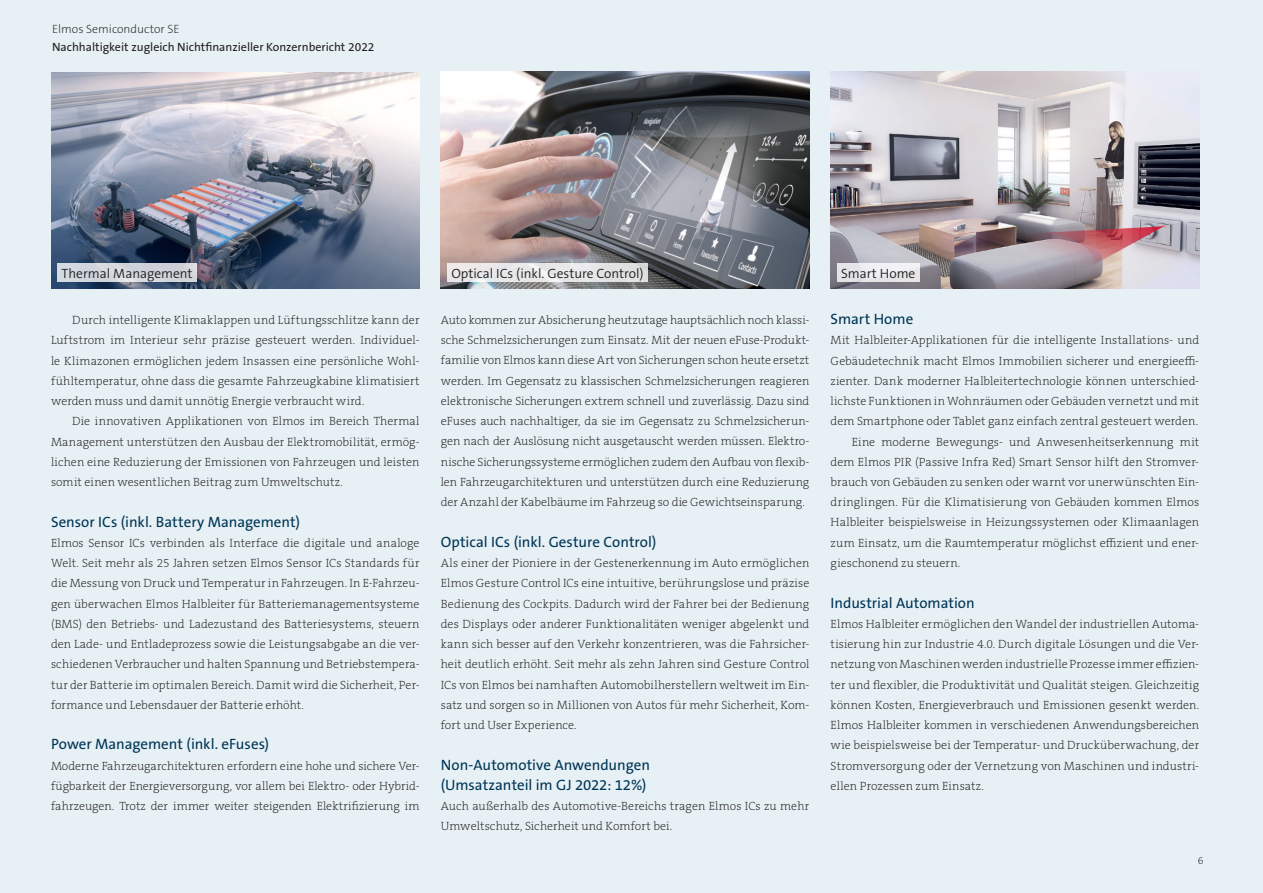
<style>
.page{position:relative;width:1263px;height:893px;background:#e6f0f5}
.page>*{position:absolute;margin:0;border:0;box-sizing:border-box;transform-origin:0 0}
.t1{font:15px/20.2px "The Sans B W5 Plain";color:#003555}
.t2{font:300 13.5px "The Sans B W4";color:#231f20}
.t3{font:200 12px/20.2px "The Serif B W2";letter-spacing:.005em;color:#231f20;text-align:justify}
.t4{font:12px "The Sans B5 Plain";color:#231f20}
.t5{font:200 12px "The Sans B2";color:#231f20}
.t6{font:200 10.5px "The Sans B2";color:#231f20}
</style>
<div class="page">
<img style="left:51px;top:73px;width:369px;height:215px">
<img style="left:441px;top:71px;width:368px;height:217px">
<img style="left:831px;top:71px;width:368px;height:217px">
<div style="left:57px;top:264px;width:140px;height:18px;background:#d1d6dd"></div>
<svg style="left:447px;top:264px;width:201px;height:18px;fill:#e8e7e8"></svg>
<div style="left:837px;top:264px;width:83px;height:18px;background:linear-gradient(to right,#e5e5e8,#ededee)"></div>
<p class="t5" style="left:52px;top:22px;width:129px">Elmos Semiconductor SE</p>
<p class="t4" style="left:52px;top:40px;width:324px">Nachhaltigkeit zugleich Nichtfinanzieller Konzernbericht 2022</p>
<p class="t2" style="left:62px;top:265px;width:133px">Thermal Management</p>
<p class="t2" style="left:451px;top:265px;width:194px">Optical ICs (inkl. Gesture Control)</p>
<p class="t2" style="left:841px;top:265px;width:76px">Smart Home</p>
<p class="t3" style="left:51px;top:310px;width:370px;text-indent:21px">Durch intelligente Klimaklappen und Lüftungsschlitze kann der Luftstrom im Interieur sehr präzise gesteuert werden. Individuel&shy;le Klimazonen ermöglichen jedem Insassen eine persönliche Wohl&shy;fühltemperatur, ohne dass die gesamte Fahrzeugkabine klimatisiert werden muss und damit unnötig Energie verbraucht wird.</p>
<p class="t3" style="left:51px;top:411px;width:370px;text-indent:21px">Die innovativen Applikationen von Elmos im Bereich Thermal Management unterstützen den Ausbau der Elektromobilität, ermög&shy;lichen eine Reduzierung der Emissionen von Fahrzeugen und leisten somit einen wesentlichen Beitrag zum Umweltschutz.</p>
<p class="t1" style="left:51px;top:511px;width:251px">Sensor ICs (inkl. Battery Management)</p>
<p class="t3" style="left:51px;top:533px;width:370px">Elmos Sensor ICs verbinden als Interface die digitale und analoge Welt. Seit mehr als 25 Jahren setzen Elmos Sensor ICs Standards für die Messung von Druck und Temperatur in Fahrzeugen. In E-Fahrzeu&shy;gen überwachen Elmos Halbleiter für Batteriemanagementsysteme (BMS) den Betriebs- und Ladezustand des Batteriesystems, steuern den Lade- und Entladeprozess sowie die Leistungsabgabe an die ver&shy;schiedenen Verbraucher und halten Spannung und Betriebstempera&shy;tur der Batterie im optimalen Bereich. Damit wird die Sicherheit, Per&shy;formance und Lebensdauer der Batterie erhöht.</p>
<p class="t1" style="left:51px;top:734px;width:219px">Power Management (inkl. eFuses)</p>
<p class="t3" style="left:51px;top:755px;width:370px">Moderne Fahrzeugarchitekturen erfordern eine hohe und sichere Ver&shy;fügbarkeit der Energieversorgung, vor allem bei Elektro- oder Hybrid&shy;fahrzeugen. Trotz der immer weiter steigenden Elektrifizierung im</p>
<p class="t3" style="left:441px;top:310px;width:370px">Auto kommen zur Absicherung heutzutage hauptsächlich noch klassi&shy;sche Schmelzsicherungen zum Einsatz. Mit der neuen eFuse-Produkt&shy;familie von Elmos kann diese Art von Sicherungen schon heute ersetzt werden. Im Gegensatz zu klassischen Schmelzsicherungen reagieren elektronische Sicherungen extrem schnell und zuverlässig. Dazu sind eFuses auch nachhaltiger, da sie im Gegensatz zu Schmelzsicherun&shy;gen nach der Auslösung nicht ausgetauscht werden müssen. Elektro&shy;nische Sicherungssysteme ermöglichen zudem den Aufbau von flexib&shy;len Fahrzeugarchitekturen und unterstützen durch eine Reduzierung der Anzahl der Kabelbäume im Fahrzeug so die Gewichtseinsparung.</p>
<p class="t1" style="left:441px;top:532px;width:217px">Optical ICs (inkl. Gesture Control)</p>
<p class="t3" style="left:441px;top:553px;width:370px">Als einer der Pioniere in der Gestenerkennung im Auto ermöglichen Elmos Gesture Control ICs eine intuitive, berührungslose und präzise Bedienung des Cockpits. Dadurch wird der Fahrer bei der Bedienung des Displays oder anderer Funktionalitäten weniger abgelenkt und kann sich besser auf den Verkehr konzentrieren, was die Fahrsicher&shy;heit deutlich erhöht. Seit mehr als zehn Jahren sind Gesture Control ICs von Elmos bei namhaften Automobilherstellern weltweit im Ein&shy;satz und sorgen so in Millionen von Autos für mehr Sicherheit, Kom&shy;fort und User Experience.</p>
<p class="t1" style="left:441px;top:754px;width:211px">Non-Automotive Anwendungen (Umsatzanteil im GJ 2022: 12%)</p>
<p class="t3" style="left:441px;top:796px;width:370px">Auch außerhalb des Automotive-Bereichs tragen Elmos ICs zu mehr<br>Umweltschutz, Sicherheit und Komfort bei.</p>
<p class="t1" style="left:831px;top:309px;width:84px">Smart Home</p>
<p class="t3" style="left:831px;top:330px;width:370px">Mit Halbleiter-Applikationen für die intelligente Installations- und</p>
<p class="t3" style="left:831px;top:350px;width:370px">Gebäudetechnik macht Elmos Immobilien sicherer und energieeffi-</p>
<p class="t3" style="left:831px;top:371px;width:370px">zienter. Dank moderner Halbleitertechnologie können unterschied-</p>
<p class="t3" style="left:831px;top:391px;width:370px">lichste Funktionen in Wohnräumen oder Gebäuden vernetzt und mit</p>
<p class="t3" style="left:831px;top:411px;width:369px">dem Smartphone oder Tablet ganz einfach zentral gesteuert werden.</p>
<p class="t3" style="left:852px;top:431px;width:349px">Eine moderne Bewegungs- und Anwesenheitserkennung mit</p>
<p class="t3" style="left:831px;top:452px;width:370px">dem Elmos PIR (Passive Infra Red) Smart Sensor hilft den Stromver-</p>
<p class="t3" style="left:831px;top:472px;width:370px">brauch von Gebäuden zu senken oder warnt vor unerwünschten Ein-</p>
<p class="t3" style="left:831px;top:492px;width:370px">dringlingen. Für die Klimatisierung von Gebäuden kommen Elmos</p>
<p class="t3" style="left:831px;top:512px;width:370px">Halbleiter beispielsweise in Heizungssystemen oder Klimaanlagen</p>
<p class="t3" style="left:831px;top:533px;width:370px">zum Einsatz, um die Raumtemperatur möglichst effizient und ener-</p>
<p class="t3" style="left:831px;top:553px;width:131px">gieschonend zu steuern.</p>
<p class="t1" style="left:831px;top:592px;width:146px">Industrial Automation</p>
<p class="t3" style="left:831px;top:614px;width:370px">Elmos Halbleiter ermöglichen den Wandel der industriellen Automa&shy;tisierung hin zur Industrie 4.0. Durch digitale Lösungen und die Ver&shy;netzung von Maschinen werden industrielle Prozesse immer effizien&shy;ter und flexibler, die Produktivität und Qualität steigen. Gleichzeitig können Kosten, Energieverbrauch und Emissionen gesenkt werden.<br>Elmos Halbleiter kommen in verschiedenen Anwendungsbereichen wie beispielsweise bei der Temperatur- und Drucküberwachung, der Stromversorgung oder der Vernetzung von Maschinen und industri&shy;ellen Prozessen zum Einsatz.</p>
<p class="t6" style="left:1198px;top:855px;width:7px">6</p>
</div>
